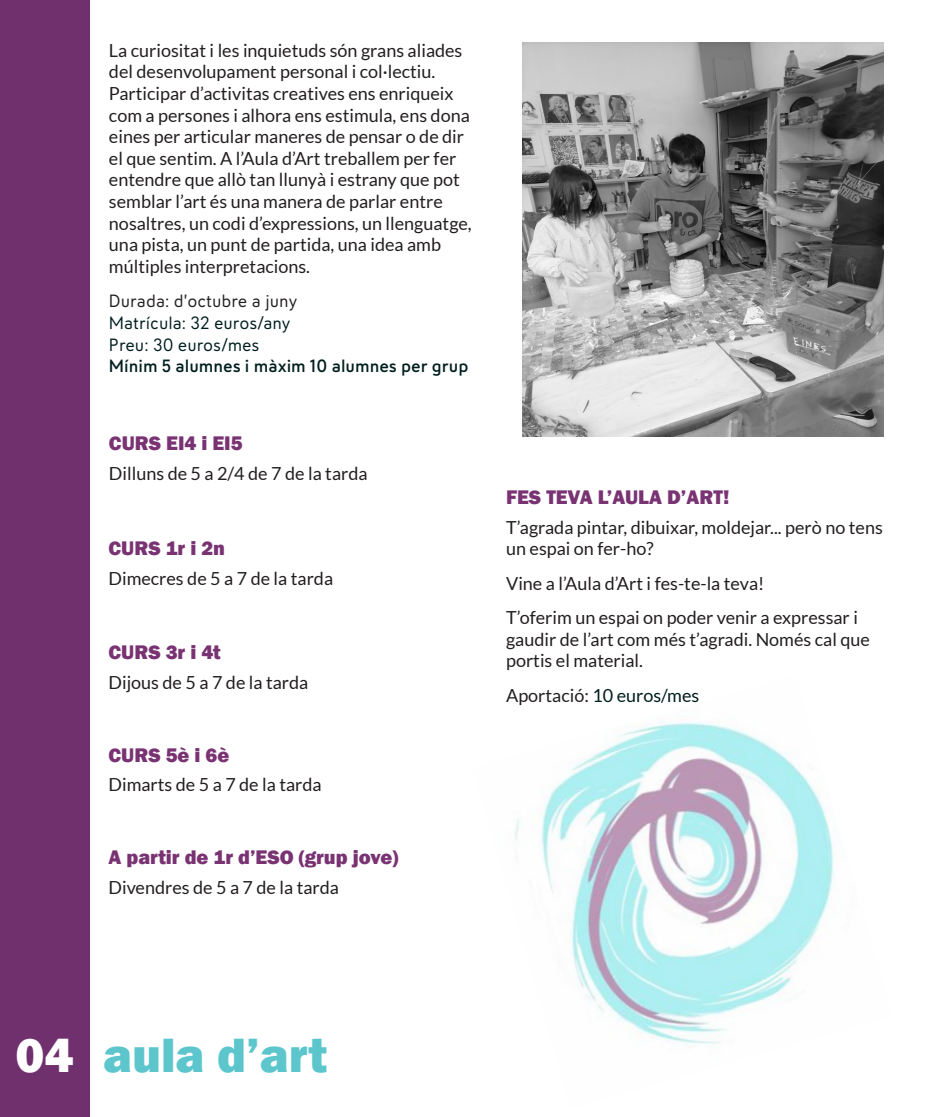
<style>
.page{position:relative;width:925px;height:1117px;background:#fff}
.page>*{position:absolute;margin:0;border:0;box-sizing:border-box;transform-origin:0 0}
.t1{font:800 49.5px "Franklin Gothic";color:#5dc6cd}
.t2{font:800 20.25px "Franklin Gothic";color:#793373}
.t3{font:18px/21.6px "Lato";color:#231f20}
.t4{font:18px/21.6px "Infoma";color:#001e1e}
.t5{font:500 18px "Infoma";color:#001e1e}
.t6{font:18px "Infoma";color:#231f20}
.t7{font:18px "Lato";color:#001d1e}
.s1{color:#231f20}
.s2{color:#fff}
</style>
<div class="page">
<img style="left:515px;top:720px;width:320px;height:327px">
<div style="left:0;top:0;width:89px;height:1116px;background:#70306e"></div>
<img style="left:522px;top:42px;width:361px;height:394px">
<p class="t3" style="left:109px;top:39px;width:364px">La curiositat i les inquietuds són grans aliades del desenvolupament personal i col·lectiu.<br>Participar d’activitas creatives ens enriqueix com a persones i alhora ens estimula, ens dona eines per articular maneres de pensar o de dir el que sentim. A l’Aula d’Art treballem per fer entendre que allò tan llunyà i estrany que pot semblar l’art és una manera de parlar entre nosaltres, un codi d’expressions, un llenguatge, una pista, un punt de partida, una idea amb múltiples interpretacions.</p>
<p class="t6" style="left:109px;top:288px;width:190px">Durada: d’octubre a juny</p>
<p class="t4" style="left:109px;top:311px;width:183px">Matrícula: 32 euros/any<br>Preu: 30 euros/mes</p>
<p class="t5" style="left:109px;top:353px;width:361px">Mínim 5 alumnes i màxim 10 alumnes per grup</p>
<p class="t2" style="left:109px;top:430px;width:135px">CURS EI4 i EI5</p>
<p class="t3" style="left:109px;top:463px;width:260px">Dilluns de 5 a 2/4 de 7 de la tarda</p>
<p class="t2" style="left:108px;top:534px;width:118px">CURS 1r i 2n</p>
<p class="t3" style="left:108px;top:567px;width:226px">Dimecres de 5 a 7 de la tarda</p>
<p class="t2" style="left:108px;top:638px;width:114px">CURS 3r i 4t</p>
<p class="t3" style="left:108px;top:671px;width:201px">Dijous de 5 a 7 de la tarda</p>
<p class="t2" style="left:108px;top:741px;width:122px">CURS 5è i 6è</p>
<p class="t3" style="left:108px;top:773px;width:215px">Dimarts de 5 a 7 de la tarda</p>
<p class="t2" style="left:108px;top:843px;width:291px">A partir de 1r d’ESO (grup jove)</p>
<p class="t3" style="left:108px;top:876px;width:232px">Divendres de 5 a 7 de la tarda</p>
<p class="t2" style="left:506px;top:483px;width:225px">FES TEVA L’AULA D’ART!</p>
<p class="t3" style="left:506px;top:516px;width:378px">T’agrada pintar, dibuixar, moldejar... però no tens un espai on fer-ho?</p>
<p class="t3" style="left:506px;top:565px;width:353px;line-height:34.4px">Vine a l’Aula d’Art i fes-te-la teva!<br>T’oferim un espai on poder venir a expressar i</p>
<p class="t3" style="left:506px;top:628px;width:365px">gaudir de l’art com més t’agradi. Només cal que portis el material.</p>
<p class="t7" style="left:506px;top:685px;width:195px"><span class="s1">Aportació:</span> 10 euros/mes</p>
<h1 class="t1" style="left:16px;top:1022px;width:313px"><span class="s2">04</span> aula d’art</h1>
</div>
